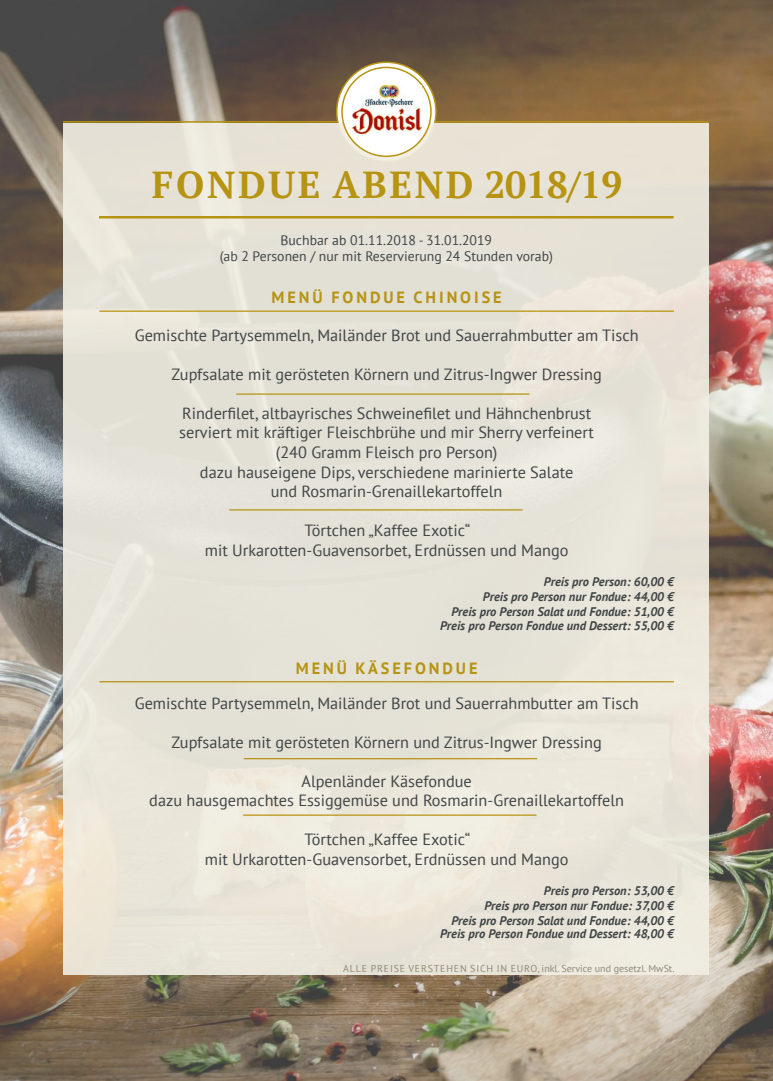
<style>
.page{position:relative;width:773px;height:1081px;background:#fff}
.page>*{position:absolute;margin:0;border:0;box-sizing:border-box;transform-origin:0 0}
.t1{font:700 37.5px "PT Serif";letter-spacing:.07em;color:#b69311}
.t2{font:16.25px/19.5px "PT Sans";color:#3f4445;text-align:center}
.t3{font:700 16.25px "PT Sans";letter-spacing:.18em;color:#b69311}
.t4{font:13.75px/16.5px "PT Sans";color:#3f4445;text-align:center}
.t5{font:italic 700 12.5px/14.9px "PT Sans";color:#3f4445;text-align:right}
.t6{font:10px "PT Sans";letter-spacing:.08em;color:#8c8a77}
</style>
<div class="page">
<img style="left:0;top:0;width:772px;height:1081px">
<svg style="left:336px;top:62px;width:100px;height:99px"></svg>
<div style="left:63px;top:123px;width:645px;height:851px;background:#e7e3d7"></div>
<hr style="left:63px;top:121px;width:275px;height:2px;background:#b69311">
<div style="left:342px;top:67px;width:89px;height:89px;background:#fff;border-radius:50%"></div>
<div style="left:341px;top:67px;width:90px;height:90px;border:2px solid #b69311;border-radius:50%"></div>
<img style="left:352px;top:85px;width:69px;height:49px">
<hr style="left:434px;top:121px;width:274px;height:2px;background:#b69311">
<hr style="left:99px;top:310px;width:574px;height:2px;background:#b69311">
<hr style="left:99px;top:681px;width:574px;height:1px;background:#b69311">
<hr style="left:99px;top:216px;width:574px;height:2px;background:#b69311">
<hr style="left:236px;top:393px;width:293px;height:2px;background:#b69311">
<hr style="left:229px;top:509px;width:293px;height:1px;background:#b69311">
<hr style="left:244px;top:758px;width:293px;height:1px;background:#b69311">
<hr style="left:243px;top:814px;width:293px;height:2px;background:#b69311">
<h1 class="t1" style="left:152px;top:160px;width:471px">FONDUE ABEND 2018/19</h1>
<p class="t4" style="left:220px;top:231px;width:335px">Buchbar ab 01.11.2018 - 31.01.2019<br>(ab 2 Personen / nur mit Reservierung 24 Stunden vorab)</p>
<p class="t3" style="left:271px;top:287px;width:231px">MENÜ FONDUE CHINOISE</p>
<p class="t2" style="left:135px;top:325px;width:505px">Gemischte Partysemmeln, Mailänder Brot und Sauerrahmbutter am Tisch</p>
<p class="t2" style="left:171px;top:364px;width:432px">Zupfsalate mit gerösteten Körnern und Zitrus-Ingwer Dressing</p>
<p class="t2" style="left:179px;top:403px;width:416px">Rinderfilet, altbayrisches Schweinefilet und Hähnchenbrust serviert mit kräftiger Fleischbrühe und mir Sherry verfeinert (240 Gramm Fleisch pro Person)<br>dazu hauseigene Dips, verschiedene marinierte Salate<br>und Rosmarin-Grenaillekartoffeln</p>
<p class="t2" style="left:205px;top:520px;width:365px">Törtchen „Kaffee Exotic“<br>mit Urkarotten-Guavensorbet, Erdnüssen und Mango</p>
<p class="t5" style="left:440px;top:573px;width:235px">Preis pro Person: 60,00 €<br>Preis pro Person nur Fondue: 44,00 €<br>Preis pro Person Salat und Fondue: 51,00 € Preis pro Person Fondue und Dessert: 55,00 €</p>
<p class="t3" style="left:296px;top:657px;width:183px">MENÜ KÄSEFONDUE</p>
<p class="t2" style="left:135px;top:693px;width:505px">Gemischte Partysemmeln, Mailänder Brot und Sauerrahmbutter am Tisch</p>
<p class="t2" style="left:171px;top:732px;width:432px">Zupfsalate mit gerösteten Körnern und Zitrus-Ingwer Dressing</p>
<p class="t2" style="left:149px;top:771px;width:476px">Alpenländer Käsefondue<br>dazu hausgemachtes Essiggemüse und Rosmarin-Grenaillekartoffeln</p>
<p class="t2" style="left:205px;top:829px;width:365px">Törtchen „Kaffee Exotic“<br>mit Urkarotten-Guavensorbet, Erdnüssen und Mango</p>
<p class="t5" style="left:451px;top:882px;width:224px">Preis pro Person: 53,00 €<br>Preis pro Person nur Fondue: 37,00 €<br>Preis pro Person Salat und Fondue: 44,00 €</p>
<p class="t5" style="left:440px;top:926px;width:235px">Preis pro Person Fondue und Dessert: 48,00 €</p>
<p class="t6" style="left:343px;top:962px;width:333px">ALLE PREISE VERSTEHEN SICH IN EURO, inkl. Service und gesetzl. MwSt.</p>
</div>
